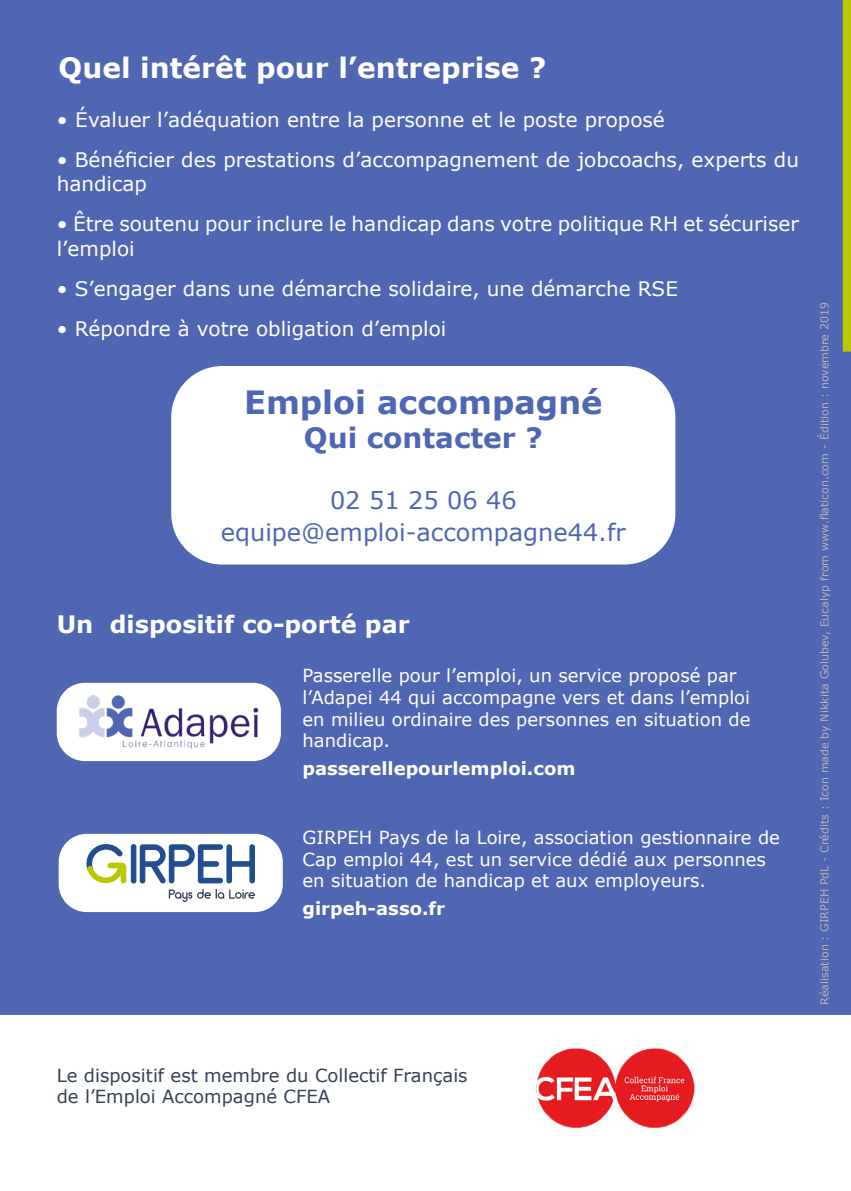
<style>
.page{position:relative;width:851px;height:1191px;background:#fff}
.page>*{position:absolute;margin:0;border:0;box-sizing:border-box;transform-origin:0 0}
.t1{font:700 32px "Verdana";color:#4f66b2}
.t2{font:700 28px "Verdana";color:#fff}
.t3{font:700 28px "Verdana";color:#4f66b2}
.t4{font:24px/32px "Verdana";color:#4f66b2;text-align:center}
.t5{font:700 24px "Verdana";color:#fff}
.t6{font:20px/24px "Verdana";color:#fff}
.t7{font:18px/21.6px "Verdana";color:#fff}
.t8{font:18px/21.6px "Verdana";color:#354054}
.t9{font:700 18px "Verdana";color:#fff}
.t10{font:11px "Verdana";color:#b3b2b2}
</style>
<div class="page">
<div style="left:0;top:0;width:850px;height:1191px;background:#4f66b2"></div>
<div style="left:0;top:1015px;width:850px;height:176px;background:#fff"></div>
<img style="left:536px;top:1046px;width:162px;height:86px">
<div style="left:171px;top:366px;width:504px;height:198px;background:#fff;border-radius:51px"></div>
<div style="left:57px;top:683px;width:224px;height:78px;background:#fff;border-radius:28px"></div>
<img style="left:79px;top:695px;width:180px;height:54px">
<div style="left:59px;top:834px;width:224px;height:78px;background:#fff;border-radius:28px"></div>
<svg style="left:169px;top:889px;width:86px;height:13px"></svg>
<div style="left:131px;top:844px;width:5px;height:39px;background:#224d90;border-radius:3px"></div>
<svg style="left:140px;top:844px;width:115px;height:39px"></svg>
<svg style="left:86px;top:844px;width:41px;height:40px"></svg>
<svg style="left:842px;top:0;width:8px;height:351px;background:#afbc15"></svg>
<h2 class="t2" style="left:59px;top:48px;width:489px">Quel intérêt pour l’entreprise ?</h2>
<p class="t6" style="left:57px;top:108px;width:609px">• Évaluer l’adéquation entre la personne et le poste proposé</p>
<p class="t6" style="left:57px;top:148px;width:743px">• Bénéficier des prestations d’accompagnement de jobcoachs, experts du handicap</p>
<p class="t6" style="left:57px;top:212px;width:743px">• Être soutenu pour inclure le handicap dans votre politique RH et sécuriser l’emploi</p>
<p class="t6" style="left:57px;top:276px;width:622px">• S’engager dans une démarche solidaire, une démarche RSE</p>
<p class="t6" style="left:57px;top:316px;width:391px">• Répondre à votre obligation d’emploi</p>
<h1 class="t1" style="left:244px;top:380px;width:359px">Emploi accompagné</h1>
<h2 class="t3" style="left:304px;top:418px;width:240px">Qui contacter ?</h2>
<p class="t4" style="left:221px;top:483px;width:406px">02 51 25 06 46 equipe@emploi-accompagne44.fr</p>
<p class="t5" style="left:57px;top:607px;width:354px">Un dispositif co-porté par</p>
<p class="t7" style="left:302px;top:665px;width:449px">Passerelle pour l’emploi, un service proposé par l’Adapei 44 qui accompagne vers et dans l’emploi en milieu ordinaire des personnes en situation de handicap.</p>
<p class="t9" style="left:302px;top:756px;width:274px">passerellepourlemploi.com</p>
<p class="t7" style="left:302px;top:826px;width:478px">GIRPEH Pays de la Loire, association gestionnaire de<br>Cap emploi 44, est un service dédié aux personnes en situation de handicap et aux employeurs.</p>
<p class="t9" style="left:302px;top:896px;width:144px">girpeh-asso.fr</p>
<p class="t10" style="left:816px;top:1004px;width:704px;rotate:-90deg">Réalisation : GIRPEH PdL - Crédits : Icon made by Nikkita Golubev, Eucalyp from www.flaticon.com - Édition : novembre 2019</p>
<p class="t8" style="left:57px;top:1064px;width:412px">Le dispositif est membre du Collectif Français de l’Emploi Accompagné CFEA</p>
</div>
